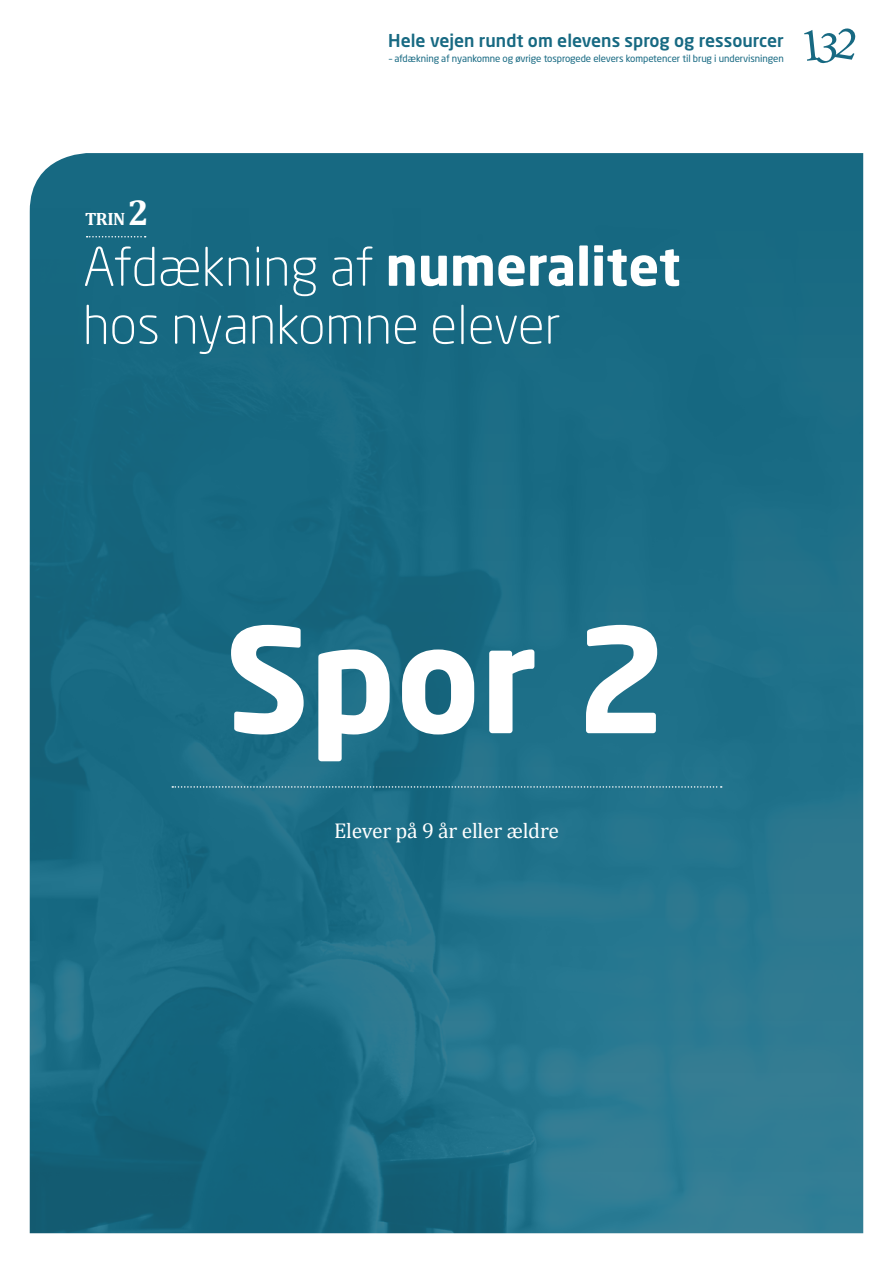
<style>
.page{position:relative;width:893px;height:1263px;background:#fff}
.page>*{position:absolute;margin:0;border:0;box-sizing:border-box;transform-origin:0 0}
.t1{font:700 144px "Neo Sans Std";color:#fff}
.t2{font:300 52.5px "Neo Sans Std";color:#fff}
.t3{font:21.45px "Cambria";letter-spacing:-.01em;color:#fff}
.t4{font:700 17.85px "Cambria";color:#fff}
.t5{font:500 17.55px "Neo Sans Std";color:#176982}
.t6{font:9.75px "Neo Sans Std";letter-spacing:-.01em;color:#176982}
.s1{font-size:36px}
.s2{font-weight:700}
</style>
<div class="page">
<svg style="left:804px;top:28px;width:52px;height:36px"></svg>
<div style="left:36px;top:153px;width:827px;height:29px;background:#176982"></div>
<img style="left:30px;top:182px;width:833px;height:1051px">
<svg style="left:87px;top:236px;width:59px;height:1px"></svg>
<svg style="left:172px;top:786px;width:550px;height:2px"></svg>
<p class="t4" style="left:85px;top:206px;width:66px">TRIN <span class="s1">2</span></p>
<h3 class="t5" style="left:388px;top:29px;width:397px">Hele vejen rundt om elevens sprog og ressourcer</h3>
<p class="t6" style="left:389px;top:52px;width:396px">– afdækning af nyankomne og øvrige tosprogede elevers kompetencer til brug i undervisningen</p>
<p class="t2" style="left:83px;top:235px;width:599px">Afdækning af <span class="s2">numeralitet</span></p>
<p class="t2" style="left:83px;top:293px;width:479px">hos nyankomne elever</p>
<h1 class="t1" style="left:225px;top:587px;width:444px">Spor 2</h1>
<p class="t3" style="left:334px;top:818px;width:226px">Elever på 9 år eller ældre</p>
</div>
